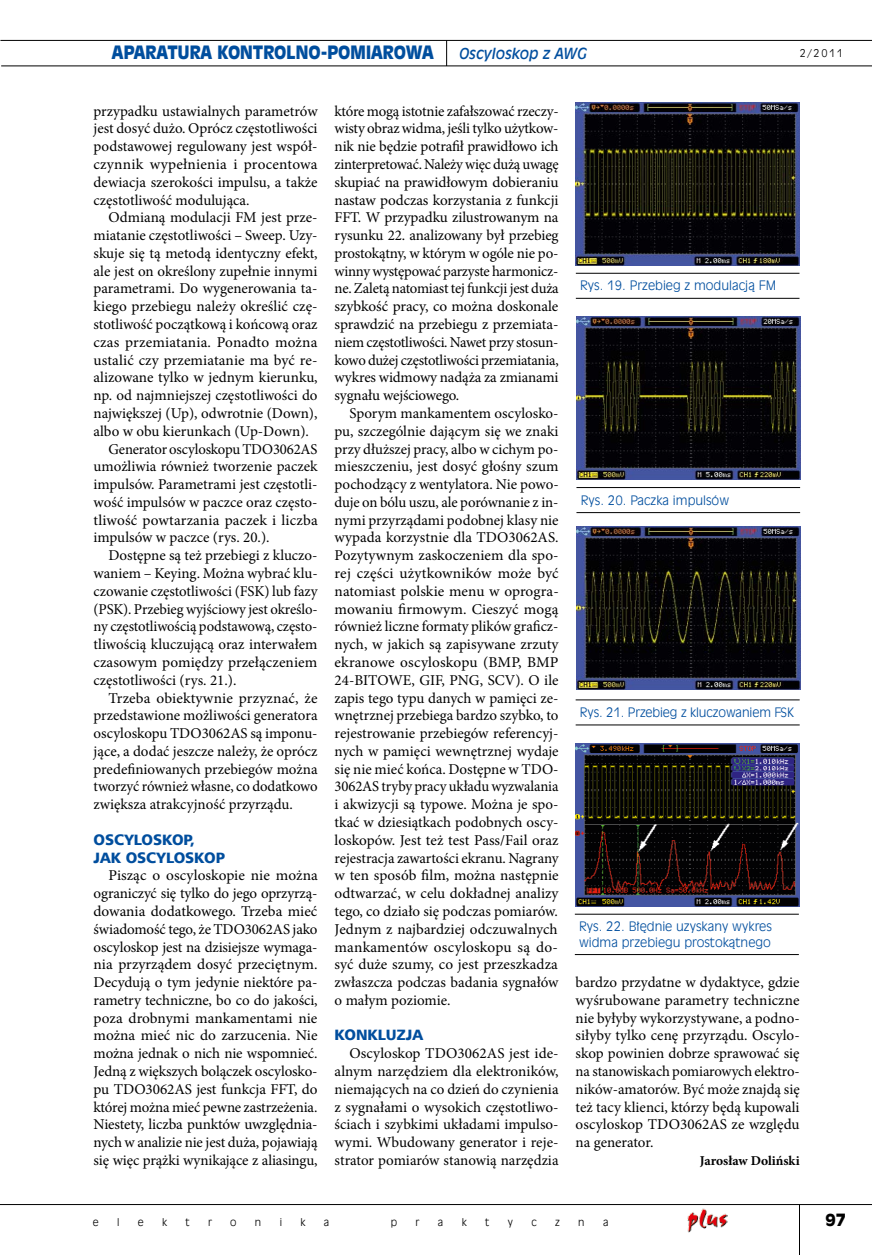
<style>
.page{position:relative;width:872px;height:1255px;background:#fff}
.page>*{position:absolute;margin:0;border:0;box-sizing:border-box;transform-origin:0 0}
.t1{font:18px "Incised 901 Blk EU";letter-spacing:-.02em;color:#004e9e;scale:.95 1}
.t2{font:16.5px "Incised 901 Blk EU";color:#000}
.t3{font:15px/17.7px "Minion Pro";color:#000;text-align:justify}
.t4{font:15px/17.7px "Humnst 777 Blk EU";color:#004e9e}
.t5{font:italic 15px "Incised 901 EU";color:#004e9e}
.t6{font:700 13.5px "Minion Pro";color:#000}
.t7{font:12.75px/15.3px "Incised 901 Lt EU";color:#004e9e}
.t8{font:10.5px "Incised 901 Lt EU";color:#000}
</style>
<div class="page">
<hr style="left:576px;top:273px;width:223px;height:1px;background:#000">
<hr style="left:576px;top:298px;width:223px;height:1px;background:#000">
<img style="left:575px;top:102px;width:224px;height:164px">
<hr style="left:576px;top:487px;width:224px;height:1px;background:#000">
<hr style="left:576px;top:512px;width:224px;height:1px;background:#000">
<hr style="left:575px;top:699px;width:224px;height:1px;background:#000">
<hr style="left:575px;top:724px;width:224px;height:1px;background:#000">
<hr style="left:575px;top:913px;width:224px;height:1px;background:#000">
<hr style="left:575px;top:954px;width:224px;height:1px;background:#000">
<img style="left:576px;top:316px;width:224px;height:164px">
<img style="left:576px;top:526px;width:224px;height:164px">
<img style="left:575px;top:743px;width:224px;height:163px">
<hr style="left:1px;top:66px;width:871px;height:1px;background:#000">
<hr style="left:0;top:40px;width:872px;height:1px;background:#000">
<svg style="left:446px;top:41px;width:1px;height:25px"></svg>
<hr style="left:0;top:1204px;width:872px;height:1px;background:#000">
<hr style="left:799px;top:1204px;width:1px;height:50px;background:#000">
<img style="left:687px;top:1208px;width:40px;height:24px">
<p class="t1" style="left:112px;top:41px;width:340px">APARATURA KONTROLNO-POMIAROWA</p>
<p class="t5" style="left:459px;top:44px;width:129px">Oscyloskop z AWG</p>
<p class="t8" style="left:799px;top:47px;width:45px">2/2011</p>
<p class="t3" style="left:94px;top:102px;width:226px">przypadku ustawialnych parametrów jest dosyć dużo. Oprócz częstotliwości podstawowej regulowany jest współ&shy;czynnik wypełnienia i procentowa dewiacja szerokości impulsu, a także częstotliwość modulująca.</p>
<p class="t3" style="left:108px;top:209px;width:211px">Odmianą modulacji FM jest prze-</p>
<p class="t3" style="left:94px;top:226px;width:225px">miatanie częstotliwości – Sweep. Uzy-</p>
<p class="t3" style="left:94px;top:244px;width:226px">skuje się tą metodą identyczny efekt,</p>
<p class="t3" style="left:94px;top:262px;width:225px">ale jest on określony zupełnie innymi</p>
<p class="t3" style="left:94px;top:280px;width:225px">parametrami. Do wygenerowania ta-</p>
<p class="t3" style="left:94px;top:298px;width:226px">kiego przebiegu należy określić czę-</p>
<p class="t3" style="left:94px;top:315px;width:225px">stotliwość początkową i końcową oraz</p>
<p class="t3" style="left:94px;top:333px;width:225px">czas przemiatania. Ponadto można</p>
<p class="t3" style="left:94px;top:351px;width:225px">ustalić czy przemiatanie ma być re-</p>
<p class="t3" style="left:94px;top:369px;width:226px">alizowane tylko w jednym kierunku,</p>
<p class="t3" style="left:94px;top:386px;width:225px">np. od najmniejszej częstotliwości do</p>
<p class="t3" style="left:94px;top:404px;width:225px">największej (Up), odwrotnie (Down),</p>
<p class="t3" style="left:94px;top:422px;width:217px">albo w obu kierunkach (Up-Down).</p>
<p class="t3" style="left:108px;top:440px;width:211px">Generator oscyloskopu TDO3062AS</p>
<p class="t3" style="left:94px;top:458px;width:225px">umożliwia również tworzenie paczek</p>
<p class="t3" style="left:94px;top:475px;width:225px">impulsów. Parametrami jest częstotli-</p>
<p class="t3" style="left:94px;top:493px;width:225px">wość impulsów w paczce oraz często-</p>
<p class="t3" style="left:94px;top:511px;width:226px">tliwość powtarzania paczek i liczba</p>
<p class="t3" style="left:94px;top:529px;width:178px">impulsów w paczce (rys. 20.).</p>
<p class="t3" style="left:108px;top:546px;width:211px">Dostępne są też przebiegi z kluczo-</p>
<p class="t3" style="left:94px;top:564px;width:226px">waniem – Keying. Można wybrać klu-</p>
<p class="t3" style="left:94px;top:582px;width:225px">czowanie częstotliwości (FSK) lub fazy</p>
<p class="t3" style="left:94px;top:600px;width:226px">(PSK). Przebieg wyjściowy jest określo-</p>
<p class="t3" style="left:94px;top:617px;width:225px">ny częstotliwością podstawową, często-</p>
<p class="t3" style="left:94px;top:635px;width:225px">tliwością kluczującą oraz interwałem</p>
<p class="t3" style="left:94px;top:653px;width:225px">czasowym pomiędzy przełączeniem</p>
<p class="t3" style="left:94px;top:671px;width:144px">częstotliwości (rys. 21.).</p>
<p class="t3" style="left:108px;top:689px;width:211px">Trzeba obiektywnie przyznać, że</p>
<p class="t3" style="left:94px;top:706px;width:225px">przedstawione możliwości generatora</p>
<p class="t3" style="left:94px;top:724px;width:225px">oscyloskopu TDO3062AS są imponu-</p>
<p class="t3" style="left:94px;top:742px;width:225px">jące, a dodać jeszcze należy, że oprócz</p>
<p class="t3" style="left:94px;top:760px;width:225px">predefiniowanych przebiegów można</p>
<p class="t3" style="left:94px;top:777px;width:225px">tworzyć również własne, co dodatkowo</p>
<p class="t3" style="left:94px;top:795px;width:201px">zwiększa atrakcyjność przyrządu.</p>
<p class="t4" style="left:94px;top:830px;width:133px">OSCYLOSKOP,<br>JAK OSCYLOSKOP</p>
<p class="t3" style="left:94px;top:866px;width:226px;text-indent:15px">Pisząc o oscyloskopie nie można ograniczyć się tylko do jego oprzyrzą&shy;dowania dodatkowego. Trzeba mieć świadomość tego, że TDO3062AS jako oscyloskop jest na dzisiejsze wymaga&shy;nia przyrządem dosyć przeciętnym.<br>Decydują o tym jedynie niektóre pa&shy;rametry techniczne, bo co do jakości, poza drobnymi mankamentami nie można mieć nic do zarzucenia. Nie można jednak o nich nie wspomnieć.<br>Jedną z większych bolączek oscylosko&shy;pu TDO3062AS jest funkcja FFT, do której można mieć pewne zastrzeżenia.<br>Niestety, liczba punktów uwzględnia&shy;nych w analizie nie jest duża, pojawiają się więc prążki wynikające z aliasingu,</p>
<p class="t3" style="left:334px;top:102px;width:226px">które mogą istotnie zafałszować rzeczy&shy;wisty obraz widma, jeśli tylko użytkow&shy;nik nie będzie potrafił prawidłowo ich zinterpretować. Należy więc dużą uwagę skupiać na prawidłowym dobieraniu nastaw podczas korzystania z funkcji FFT. W przypadku zilustrowanym na rysunku 22. analizowany był przebieg prostokątny, w którym w ogóle nie po&shy;winny występować parzyste harmonicz&shy;ne. Zaletą natomiast tej funkcji jest duża szybkość pracy, co można doskonale sprawdzić na przebiegu z przemiata&shy;niem częstotliwości. Nawet przy stosun&shy;kowo dużej częstotliwości przemiatania, wykres widmowy nadąża za zmianami sygnału wejściowego.</p>
<p class="t3" style="left:334px;top:404px;width:226px;text-indent:15px">Sporym mankamentem oscylosko&shy;pu, szczególnie dającym się we znaki przy dłuższej pracy, albo w cichym po&shy;mieszczeniu, jest dosyć głośny szum pochodzący z wentylatora. Nie powo&shy;duje on bólu uszu, ale porównanie z in&shy;nymi przyrządami podobnej klasy nie wypada korzystnie dla TDO3062AS.<br>Pozytywnym zaskoczeniem dla spo&shy;rej części użytkowników może być natomiast polskie menu w oprogra&shy;mowaniu firmowym. Cieszyć mogą również liczne formaty plików graficz&shy;nych, w jakich są zapisywane zrzuty ekranowe oscyloskopu (BMP, BMP 24-BITOWE, GIF, PNG, SCV). O ile zapis tego typu danych w pamięci ze&shy;wnętrznej przebiega bardzo szybko, to rejestrowanie przebiegów referencyj&shy;nych w pamięci wewnętrznej wydaje się nie mieć końca. Dostępne w TDO-3062AS tryby pracy układu wyzwalania i akwizycji są typowe. Można je spo&shy;tkać w dziesiątkach podobnych oscy&shy;loskopów. Jest też test Pass/Fail oraz rejestracja zawartości ekranu. Nagrany w ten sposób film, można następnie odtwarzać, w celu dokładnej analizy tego, co działo się podczas pomiarów.<br>Jednym z najbardziej odczuwalnych mankamentów oscyloskopu są do&shy;syć duże szumy, co jest przeszkadza zwłaszcza podczas badania sygnałów o małym poziomie.</p>
<p class="t4" style="left:334px;top:1026px;width:90px">KONKLUZJA</p>
<p class="t3" style="left:334px;top:1044px;width:225px;text-indent:15px">Oscyloskop TDO3062AS jest ide&shy;alnym narzędziem dla elektroników, niemających na co dzień do czynienia z sygnałami o wysokich częstotliwo&shy;ściach i szybkimi układami impulso&shy;wymi. Wbudowany generator i reje&shy;strator pomiarów stanowią narzędzia</p>
<p class="t7" style="left:580px;top:278px;width:198px">Rys. 19. Przebieg z modulacją FM</p>
<p class="t7" style="left:581px;top:492px;width:150px">Rys. 20. Paczka impulsów</p>
<p class="t7" style="left:580px;top:704px;width:215px">Rys. 21. Przebieg z kluczowaniem FSK</p>
<p class="t7" style="left:579px;top:919px;width:194px">Rys. 22. Błędnie uzyskany wykres widma przebiegu prostokątnego</p>
<p class="t3" style="left:575px;top:973px;width:225px">bardzo przydatne w dydaktyce, gdzie wyśrubowane parametry techniczne nie byłyby wykorzystywane, a podno&shy;siłyby tylko cenę przyrządu. Oscylo&shy;skop powinien dobrze sprawować się na stanowiskach pomiarowych elektro&shy;ników-amatorów. Być może znajdą się też tacy klienci, którzy będą kupowali oscyloskop TDO3062AS ze względu na generator.</p>
<p class="t6" style="left:700px;top:1150px;width:101px">Jarosław Doliński</p>
<p class="t8" style="left:93px;top:1215px;width:7px">e</p>
<p class="t8" style="left:117px;top:1215px;width:4px">l</p>
<p class="t8" style="left:138px;top:1215px;width:7px">e</p>
<p class="t8" style="left:162px;top:1215px;width:7px">k</p>
<p class="t8" style="left:186px;top:1215px;width:6px">t</p>
<p class="t8" style="left:208px;top:1215px;width:5px">r</p>
<p class="t8" style="left:230px;top:1215px;width:8px">o</p>
<p class="t8" style="left:255px;top:1215px;width:8px">n</p>
<p class="t8" style="left:280px;top:1215px;width:4px">i</p>
<p class="t8" style="left:300px;top:1215px;width:7px">k</p>
<p class="t8" style="left:324px;top:1215px;width:7px">a</p>
<p class="t8" style="left:391px;top:1215px;width:8px">p</p>
<p class="t8" style="left:415px;top:1215px;width:5px">r</p>
<p class="t8" style="left:438px;top:1215px;width:7px">a</p>
<p class="t8" style="left:462px;top:1215px;width:7px">k</p>
<p class="t8" style="left:485px;top:1215px;width:6px">t</p>
<p class="t8" style="left:508px;top:1215px;width:7px">y</p>
<p class="t8" style="left:531px;top:1215px;width:7px">c</p>
<p class="t8" style="left:555px;top:1215px;width:6px">z</p>
<p class="t8" style="left:578px;top:1215px;width:8px">n</p>
<p class="t8" style="left:603px;top:1215px;width:7px">a</p>
<p class="t2" style="left:825px;top:1208px;width:22px">97</p>
</div>
